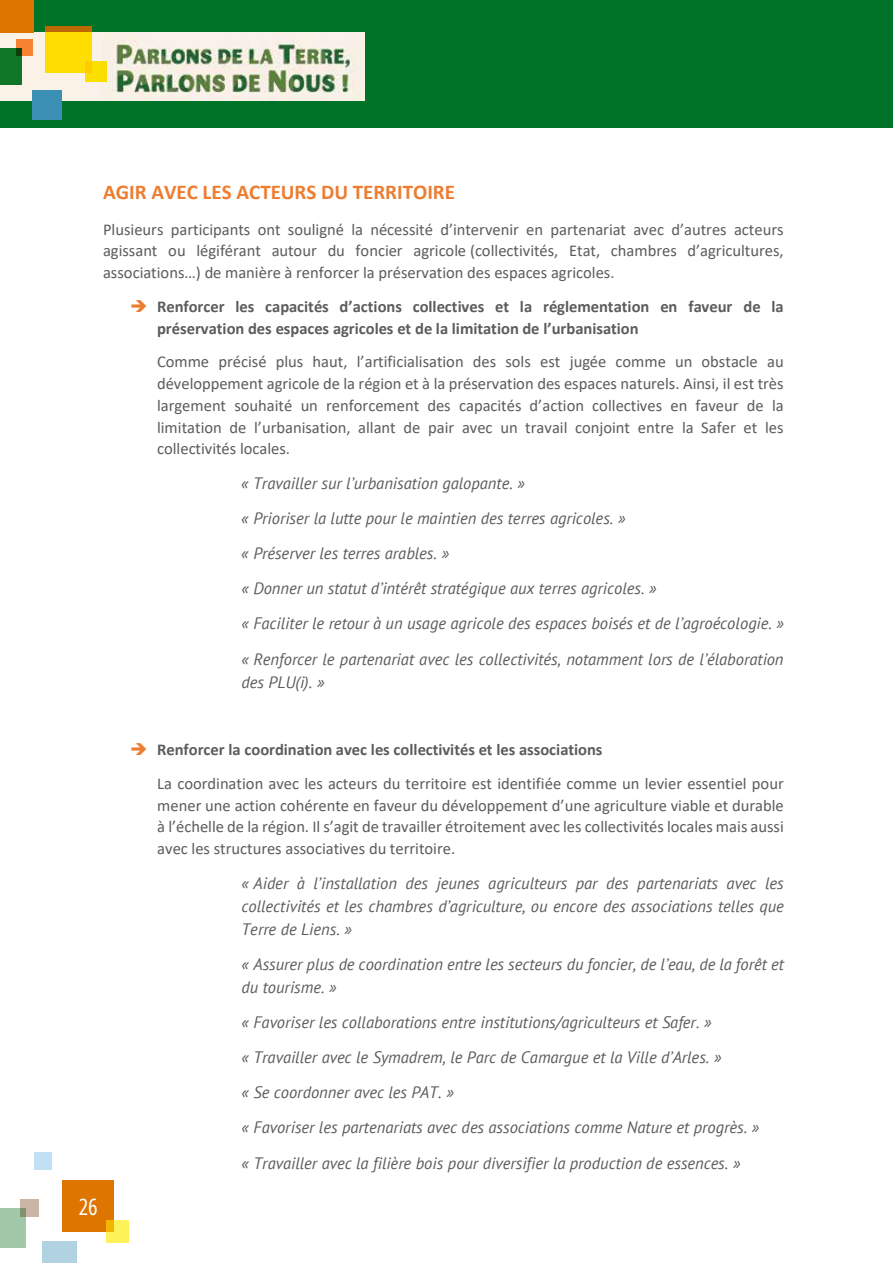
<style>
.page{position:relative;width:893px;height:1263px;background:#fff}
.page>*{position:absolute;margin:0;border:0;box-sizing:border-box;transform-origin:0 0}
.t1{font:22.5px "Open Sans";color:#fff}
.t2{font:700 21px "Calibri";color:#ed7d31}
.t3{font:16.5px/21.8px "Calibri";color:#5c5c5b;text-align:justify}
.t4{font:italic 16.5px/35.1px "PT Sans";color:#5c5c5b}
.t5{font:700 16.5px/21.8px "Calibri";letter-spacing:-.005em;color:#5c5c5b}
.s1{color:#ed7d31}
.s2{font-weight:700}
</style>
<div class="page">
<div style="left:0;top:0;width:893px;height:128px;background:#007329"></div>
<div style="left:0;top:1208px;width:26px;height:40px;background:#a0c8a9"></div>
<div style="left:106px;top:1220px;width:23px;height:23px;background:#fff35a"></div>
<div style="left:43px;top:1242px;width:34px;height:21px;background:#b1d2e1"></div>
<div style="left:34px;top:1152px;width:17px;height:17px;background:#c2e0f4"></div>
<div style="left:62px;top:1181px;width:51px;height:51px;background:#dd7500"></div>
<svg style="left:20px;top:1199px;width:19px;height:18px"></svg>
<img style="left:0;top:33px;width:365px;height:68px">
<div style="left:0;top:48px;width:22px;height:36px;background:#107627"></div>
<div style="left:85px;top:61px;width:21px;height:21px;background:#fadf00"></div>
<div style="left:32px;top:90px;width:30px;height:30px;background:#3b8fb5"></div>
<div style="left:0;top:0;width:34px;height:33px;background:#dd7500"></div>
<svg style="left:45px;top:27px;width:47px;height:46px;background:#f6d000"></svg>
<svg style="left:16px;top:39px;width:17px;height:17px"></svg>
<p class="t2" style="left:103px;top:177px;width:354px">AGIR AVEC LES ACTEURS DU TERRITOIRE</p>
<p class="t3" style="left:103px;top:218px;width:682px">Plusieurs participants ont souligné la nécessité d’intervenir en partenariat avec d’autres acteurs agissant ou légiférant autour du foncier agricole (collectivités, Etat, chambres d’agricultures, associations…) de manière à renforcer la préservation des espaces agricoles.</p>
<p class="t5" style="left:157px;top:295px;width:628px;text-indent:-27px"><span class="s1">➔</span> Renforcer les capacités d’actions collectives et la réglementation en faveur de la préservation des espaces agricoles et de la limitation de l’urbanisation</p>
<p class="t3" style="left:157px;top:351px;width:628px">Comme précisé plus haut, l’artificialisation des sols est jugée comme un obstacle au développement agricole de la région et à la préservation des espaces naturels. Ainsi, il est très largement souhaité un renforcement des capacités d’action collectives en faveur de la limitation de l’urbanisation, allant de pair avec un travail conjoint entre la Safer et les collectivités locales.</p>
<p class="t4" style="left:241px;top:466px;width:544px">« Travailler sur l’urbanisation galopante. »<br>« Prioriser la lutte pour le maintien des terres agricoles. »<br>« Préserver les terres arables. »<br>« Donner un statut d’intérêt stratégique aux terres agricoles. »<br>« Faciliter le retour à un usage agricole des espaces boisés et de l’agroécologie. » « Renforcer le partenariat avec les collectivités, notamment lors de l’élaboration</p>
<p class="t4" style="left:241px;top:664px;width:84px">des PLU(i). »</p>
<h1 class="t1" style="left:79px;top:1191px;width:21px">26</h1>
<p class="t3" style="left:157px;top:732px;width:628px;line-height:33.6px;text-indent:-27px"><span class="s1">➔</span> <span class="s2">Renforcer la coordination avec les collectivités et les associations<br></span>La coordination avec les acteurs du territoire est identifiée comme un levier essentiel pour</p>
<p class="t3" style="left:157px;top:794px;width:628px">mener une action cohérente en faveur du développement d’une agriculture viable et durable à l’échelle de la région. Il s’agit de travailler étroitement avec les collectivités locales mais aussi avec les structures associatives du territoire.</p>
<p class="t4" style="left:241px;top:871px;width:544px;line-height:23.1px;text-align:justify">« Aider à l’installation des jeunes agriculteurs par des partenariats avec les collectivités et les chambres d’agriculture, ou encore des associations telles que Terre de Liens. »</p>
<p class="t4" style="left:241px;top:953px;width:544px;line-height:23.1px">« Assurer plus de coordination entre les secteurs du foncier, de l’eau, de la forêt et du tourisme. »</p>
<p class="t4" style="left:241px;top:1004px;width:519px">« Favoriser les collaborations entre institutions/agriculteurs et Safer. »<br>« Travailler avec le Symadrem, le Parc de Camargue et la Ville d’Arles. »<br>« Se coordonner avec les PAT. »<br>« Favoriser les partenariats avec des associations comme Nature et progrès. » « Travailler avec la filière bois pour diversifier la production de essences. »</p>
</div>
